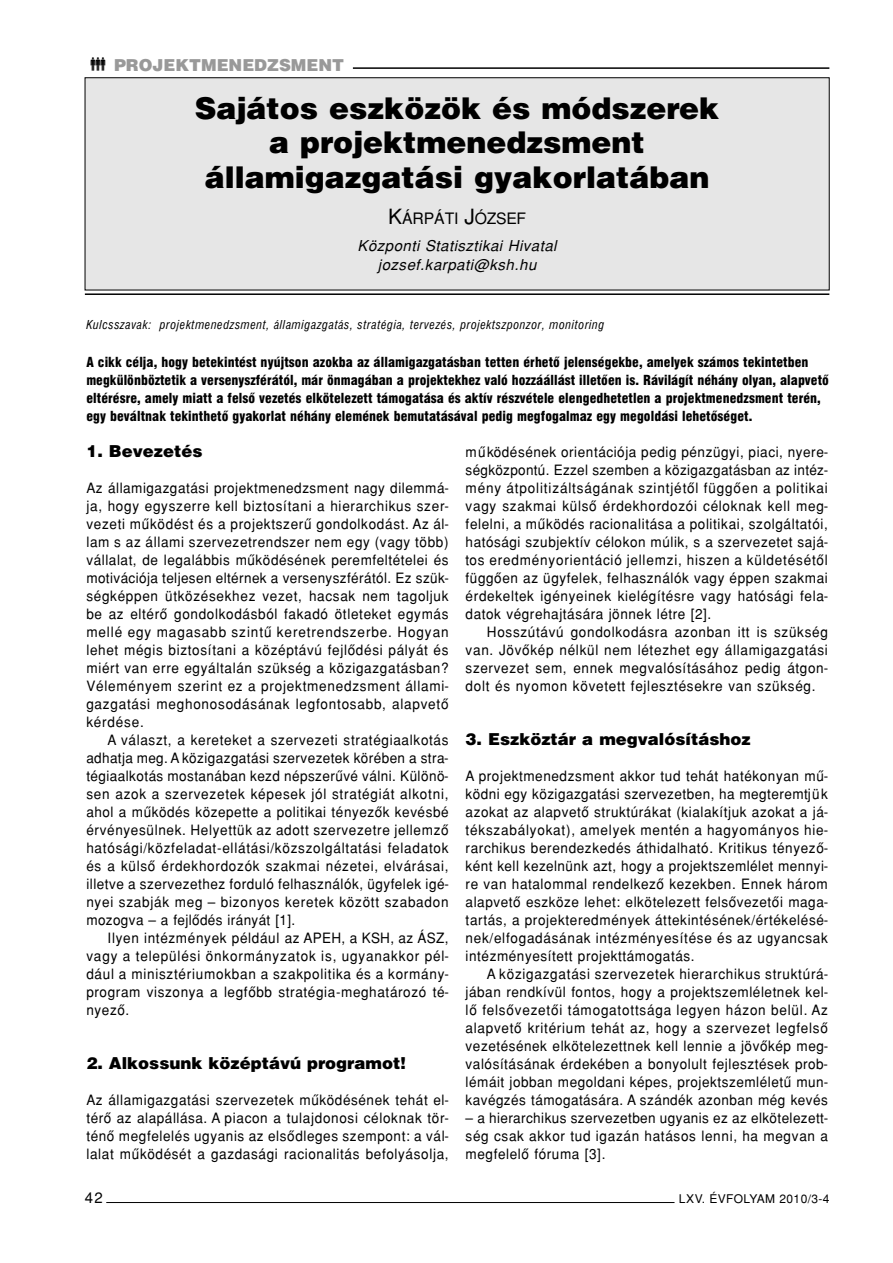
<style>
.page{position:relative;width:893px;height:1263px;background:#fff}
.page>*{position:absolute;margin:0;border:0;box-sizing:border-box;transform-origin:0 0}
.t1{font:900 30px/34.5px "H Helvetica";color:#000;text-align:center}
.t2{font:900 16.5px "H Helvetica";color:#000}
.t3{font:900 16.5px "H Helvetica";color:#999}
.t4{font:15.75px "H Helvetica";letter-spacing:-.005em;color:#000}
.t5{font:italic 15px/19.5px "H Helvetica";letter-spacing:.035em;color:#000;text-align:center}
.t6{font:15px "H Helvetica";color:#000}
.t7{font:14.25px/18px "H Helvetica";letter-spacing:.045em;color:#000;text-align:justify;scale:.95 1}
.t8{font:900 condensed 13.5px/18px "H Helvetica";letter-spacing:.005em;color:#000}
.t9{font:italic condensed 12px "H Helvetica";letter-spacing:.05em;color:#000}
.t10{font:12px "H Helvetica";letter-spacing:.03em;color:#000}
.s1{font-size:21px}
</style>
<div class="page">
<hr style="left:106px;top:1202px;width:568px;height:1px;background:#000">
<hr style="left:85px;top:293px;width:744px;height:2px;background:#000">
<hr style="left:353px;top:67px;width:476px;height:2px;background:#000">
<div style="left:85px;top:78px;width:744px;height:212px;background:#e6e6e6"></div>
<p class="t3" style="left:114px;top:58px;width:231px">PROJEKTMENEDZSMENT</p>
<h1 class="t1" style="left:195px;top:93px;width:526px">Sajátos eszközök és módszerek a projektmenedzsment államigazgatási gyakorlatában</h1>
<p class="t4" style="left:388px;top:212px;width:140px"><span class="s1">K</span>ÁRPÁTI <span class="s1">J</span>ÓZSEF</p>
<p class="t5" style="left:357px;top:237px;width:200px">Központi Statisztikai Hivatal jozsef.karpati@ksh.hu</p>
<p class="t9" style="left:86px;top:320px;width:519px">Kulcsszavak: projektmenedzsment, államigazgatás, stratégia, tervezés, projektszponzor, monitoring</p>
<p class="t8" style="left:86px;top:354px;width:744px">A cikk célja, hogy betekintést nyújtson azokba az államigazgatásban tetten érhetô jelenségekbe, amelyek számos tekintetben megkülönböztetik a versenyszférától, már önmagában a projektekhez való hozzáállást illetôen is. Rávilágít néhány olyan, alapvetô eltérésre, amely miatt a felsô vezetés elkötelezett támogatása és aktív részvétele elengedhetetlen a projektmenedzsment terén, egy beváltnak tekinthetô gyakorlat néhány elemének bemutatásával pedig megfogalmaz egy megoldási lehetôséget.</p>
<p class="t2" style="left:86px;top:444px;width:118px">1. Bevezetés</p>
<p class="t7" style="left:86px;top:480px;width:383px">Az államigazgatási projektmenedzsment nagy dilemmá&shy;ja, hogy egyszerre kell biztosítani a hierarchikus szer&shy;vezeti mûködést és a projektszerû gondolkodást. Az ál&shy;lam s az állami szervezetrendszer nem egy (vagy több) vállalat, de legalábbis mûködésének peremfeltételei és motivációja teljesen eltérnek a versenyszférától. Ez szük&shy;ségképpen ütközésekhez vezet, hacsak nem tagoljuk be az eltérô gondolkodásból fakadó ötleteket egymás mellé egy magasabb szintû keretrendszerbe. Hogyan lehet mégis biztosítani a középtávú fejlôdési pályát és miért van erre egyáltalán szükség a közigazgatásban?<br>Véleményem szerint ez a projektmenedzsment állami&shy;gazgatási meghonosodásának legfontosabb, alapvetô kérdése.</p>
<p class="t7" style="left:86px;top:732px;width:383px;text-indent:21px">A választ, a kereteket a szervezeti stratégiaalkotás adhatja meg. A közigazgatási szervezetek körében a stra&shy;tégiaalkotás mostanában kezd népszerûvé válni. Különö&shy;sen azok a szervezetek képesek jól stratégiát alkotni, ahol a mûködés közepette a politikai tényezôk kevésbé érvényesülnek. Helyettük az adott szervezetre jellemzô hatósági/közfeladat-ellátási/közszolgáltatási feladatok és a külsô érdekhordozók szakmai nézetei, elvárásai, illetve a szervezethez forduló felhasználók, ügyfelek igé&shy;nyei szabják meg – bizonyos keretek között szabadon mozogva – a fejlôdés irányát [1].</p>
<p class="t7" style="left:86px;top:930px;width:383px;text-indent:21px">Ilyen intézmények például az APEH, a KSH, az ÁSZ, vagy a települési önkormányzatok is, ugyanakkor pél&shy;dául a minisztériumokban a szakpolitika és a kormány&shy;program viszonya a legfôbb stratégia-meghatározó té&shy;nyezô.</p>
<p class="t2" style="left:86px;top:1056px;width:321px">2. Alkossunk középtávú programot!</p>
<p class="t7" style="left:86px;top:1092px;width:383px">Az államigazgatási szervezetek mûködésének tehát el&shy;térô az alapállása. A piacon a tulajdonosi céloknak tör&shy;ténô megfelelés ugyanis az elsôdleges szempont: a vál&shy;lalat mûködését a gazdasági racionalitás befolyásolja,</p>
<p class="t7" style="left:465px;top:444px;width:383px">mûködésének orientációja pedig pénzügyi, piaci, nyere&shy;ségközpontú. Ezzel szemben a közigazgatásban az intéz&shy;mény átpolitizáltságának szintjétôl függôen a politikai vagy szakmai külsô érdekhordozói céloknak kell meg&shy;felelni, a mûködés racionalitása a politikai, szolgáltatói, hatósági szubjektív célokon múlik, s a szervezetet sajá&shy;tos eredményorientáció jellemzi, hiszen a küldetésétôl függôen az ügyfelek, felhasználók vagy éppen szakmai érdekeltek igényeinek kielégítésre vagy hatósági fela&shy;datok végrehajtására jönnek létre [2].</p>
<p class="t7" style="left:465px;top:624px;width:383px;text-indent:21px">Hosszútávú gondolkodásra azonban itt is szükség van. Jövôkép nélkül nem létezhet egy államigazgatási szervezet sem, ennek megvalósításához pedig átgon&shy;dolt és nyomon követett fejlesztésekre van szükség.</p>
<p class="t2" style="left:465px;top:732px;width:286px">3. Eszköztár a megvalósításhoz</p>
<p class="t7" style="left:465px;top:768px;width:383px">A projektmenedzsment akkor tud tehát hatékonyan mû&shy;ködni egy közigazgatási szervezetben, ha megteremtjük azokat az alapvetô struktúrákat (kialakítjuk azokat a já&shy;tékszabályokat), amelyek mentén a hagyományos hie&shy;rarchikus berendezkedés áthidalható. Kritikus tényezô&shy;ként kell kezelnünk azt, hogy a projektszemlélet mennyi&shy;re van hatalommal rendelkezô kezekben. Ennek három alapvetô eszköze lehet: elkötelezett felsôvezetôi maga&shy;tartás, a projekteredmények áttekintésének/értékelésé&shy;nek/elfogadásának intézményesítése és az ugyancsak intézményesített projekttámogatás.</p>
<p class="t7" style="left:465px;top:966px;width:383px;text-indent:21px">A közigazgatási szervezetek hierarchikus struktúrá&shy;jában rendkívül fontos, hogy a projektszemléletnek kel&shy;lô felsôvezetôi támogatottsága legyen házon belül. Az alapvetô kritérium tehát az, hogy a szervezet legfelsô vezetésének elkötelezettnek kell lennie a jövôkép meg&shy;valósításának érdekében a bonyolult fejlesztések prob&shy;lémáit jobban megoldani képes, projektszemléletû mun&shy;kavégzés támogatására. A szándék azonban még kevés</p>
<p class="t7" style="left:465px;top:1110px;width:383px">– a hierarchikus szervezetben ugyanis ez az elkötelezett&shy;ség csak akkor tud igazán hatásos lenni, ha megvan a megfelelô fóruma [3].</p>
<p class="t6" style="left:85px;top:1192px;width:20px">42</p>
<p class="t10" style="left:679px;top:1194px;width:152px">LXV. ÉVFOLYAM 2010/3-4</p>
</div>
